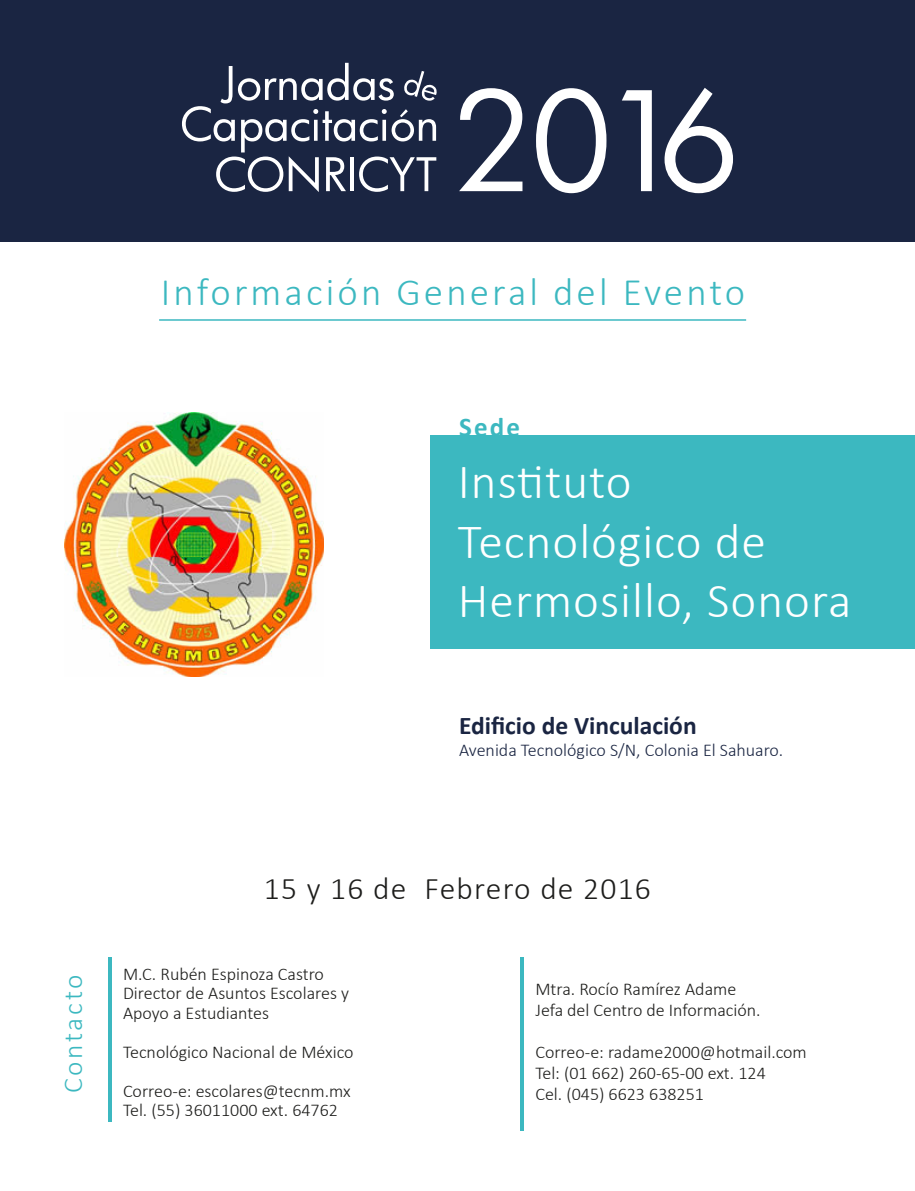
<style>
.page{position:relative;width:915px;height:1191px;background:#fff}
.page>*{position:absolute;margin:0;border:0;box-sizing:border-box;transform-origin:0 0}
.t1{font:300 49.5px/59.4px "Calibri";letter-spacing:.02em;color:#fff}
.t2{font:300 39px "Calibri";letter-spacing:.08em;color:#3cb8c0}
.t3{font:300 31.5px "Calibri";letter-spacing:.04em;color:#1d1d1b}
.t4{font:300 27.45px "Calibri";letter-spacing:.1em;color:#3cb8c0}
.t5{font:700 27px "Calibri";color:#3cb8c0}
.t6{font:700 25.5px "Calibri";color:#1a2542}
.t7{font:300 18px/21px "Calibri";color:#1d1d1b}
.t8{font:300 18px "Calibri";color:#1a2542}
</style>
<div class="page">
<div style="left:430px;top:435px;width:484px;height:213px;background:#3cb8c0"></div>
<div style="left:0;top:0;width:914px;height:242px;background:#1a2542"></div>
<svg style="left:459px;top:88px;width:63px;height:103px"></svg>
<svg style="left:536px;top:88px;width:70px;height:105px"></svg>
<svg style="left:622px;top:90px;width:29px;height:101px"></svg>
<svg style="left:664px;top:88px;width:68px;height:105px"></svg>
<svg style="left:182px;top:63px;width:255px;height:129px"></svg>
<hr style="left:159px;top:319px;width:586px;height:2px;background:#3cb8c0">
<hr style="left:108px;top:957px;width:4px;height:164px;background:#3cb8c0">
<hr style="left:520px;top:957px;width:3px;height:173px;background:#3cb8c0">
<img style="left:64px;top:413px;width:259px;height:263px">
<h2 class="t2" style="left:161px;top:268px;width:585px">Información General del Evento</h2>
<h3 class="t5" style="left:459px;top:407px;width:62px">Sede</h3>
<h1 class="t1" style="left:457px;top:452px;width:395px">Instituto<br>Tecnológico de<br>Hermosillo, Sonora</h1>
<h3 class="t6" style="left:459px;top:708px;width:239px">Edificio de Vinculación</h3>
<p class="t8" style="left:459px;top:739px;width:325px">Avenida Tecnológico S/N, Colonia El Sahuaro.</p>
<h3 class="t4" style="left:56px;top:1093px;width:120px;rotate:-90deg">Contacto</h3>
<h3 class="t3" style="left:264px;top:869px;width:388px">15 y 16 de Febrero de 2016</h3>
<p class="t7" style="left:123px;top:963px;width:227px;line-height:19.5px">M.C. Rubén Espinoza Castro<br>Director de Asuntos Escolares y<br>Apoyo a Estudiantes</p>
<p class="t7" style="left:123px;top:1032px;width:232px;line-height:39px">Tecnológico Nacional de México<br>Correo-e: escolares@tecnm.mx</p>
<p class="t7" style="left:123px;top:1099px;width:216px">Tel. (55) 36011000 ext. 64762</p>
<p class="t7" style="left:535px;top:978px;width:227px">Mtra. Rocío Ramírez Adame<br>Jefa del Centro de Información.</p>
<p class="t7" style="left:535px;top:1041px;width:273px">Correo-e: radame2000@hotmail.com<br>Tel: (01 662) 260-65-00 ext. 124<br>Cel. (045) 6623 638251</p>
</div>
